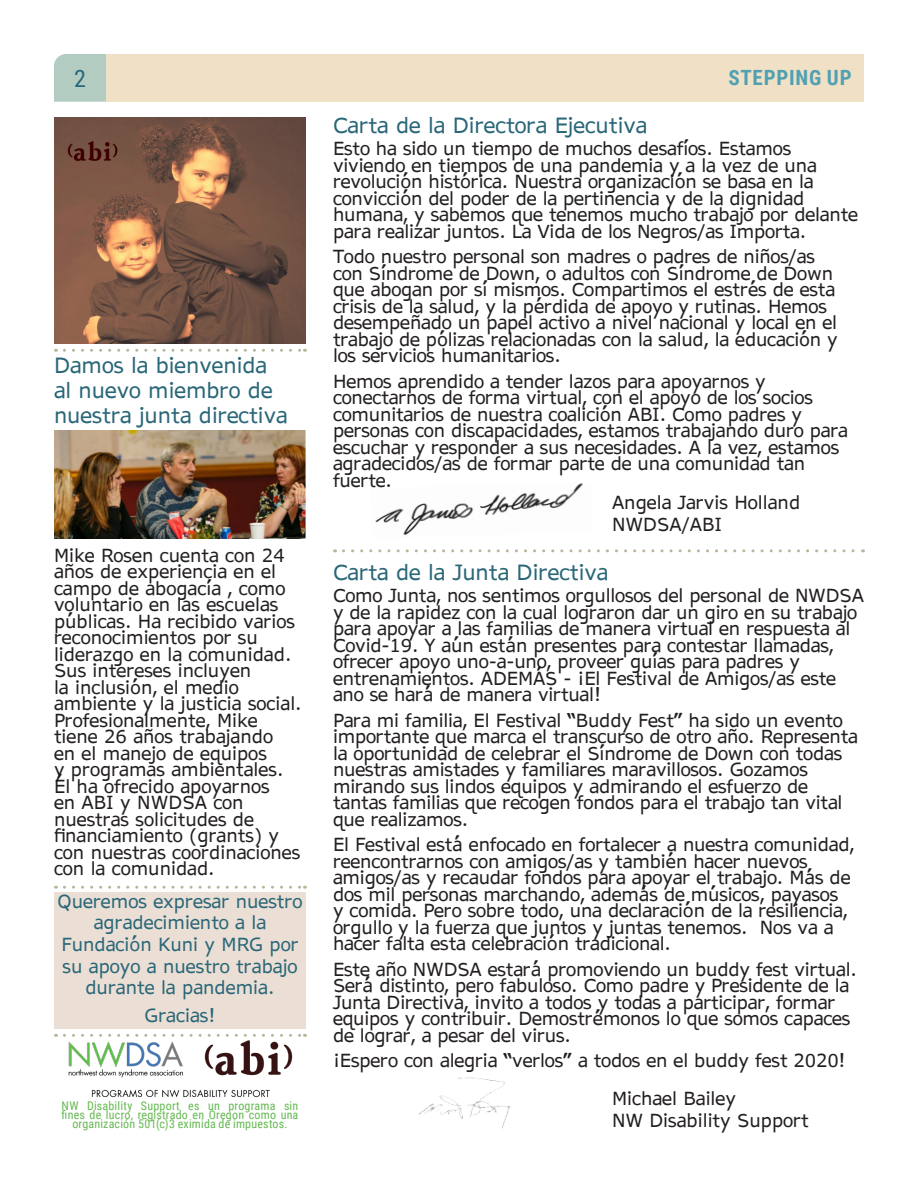
<style>
.page{position:relative;width:918px;height:1188px;background:#fff}
.page>*{position:absolute;margin:0;border:0;box-sizing:border-box;transform-origin:0 0}
.t1{font:24px "Roboto Condensed";color:#2a6778}
.Headline{font:21px/25.2px "AP Hont";color:#2a6778}
.t2{font:700 21px "Roboto Condensed";letter-spacing:.035em;color:#51a1b2}
.Main_text{font:18px/16.5px "AP Hont";letter-spacing:-.01em;color:#231f20}
.byline{font:18px/21.6px "AP Hont";color:#2a6778;text-align:center}
.Main_text-2{font:12px/9px "Roboto Condensed";letter-spacing:.015em;color:#64b951;text-align:center}
</style>
<div class="page">
<div style="left:54px;top:54px;width:52px;height:48px;background:#b2ccc2"></div>
<div style="left:106px;top:54px;width:758px;height:48px;background:#f0e1c6"></div>
<img style="left:375px;top:483px;width:208px;height:52px">
<div style="left:54px;top:892px;width:252px;height:137px;background:#ebded5"></div>
<img style="left:418px;top:1077px;width:93px;height:53px">
<img style="left:54px;top:117px;width:252px;height:227px">
<img style="left:54px;top:430px;width:252px;height:108px">
<svg style="left:343px;top:549px;width:520px;height:3px"></svg>
<img style="left:54px;top:1034px;width:252px;height:64px">
<svg style="left:64px;top:886px;width:241px;height:3px"></svg>
<svg style="left:64px;top:1034px;width:241px;height:3px"></svg>
<svg style="left:64px;top:349px;width:241px;height:3px"></svg>
<h1 class="t1" style="left:74px;top:62px;width:13px">2</h1>
<p class="t2" style="left:728px;top:63px;width:125px">STEPPING UP</p>
<p class="Headline" style="left:333px;top:112px;width:316px">Carta de la Directora Ejecutiva</p>
<p class="Main_text" style="left:333px;top:140px;width:527px">Esto ha sido un tiempo de muchos desafíos. Estamos viviendo en tiempos de una pandemia y a la vez de una revolución histórica. Nuestra organización se basa en la convicción del poder de la pertinencia y de la dignidad humana, y sabemos que tenemos mucho trabajo por delante para realizar juntos. La Vida de los Negros/as Importa.</p>
<p class="Main_text" style="left:333px;top:248px;width:506px">Todo nuestro personal son madres o padres de niños/as con Síndrome de Down, o adultos con Síndrome de Down que abogan por sí mismos. Compartimos el estrés de esta crisis de la salud, y la pérdida de apoyo y rutinas. Hemos desempeñado un papel activo a nivel nacional y local en el trabajo de pólizas relacionadas con la salud, la educación y los servicios humanitarios.</p>
<p class="Main_text" style="left:333px;top:373px;width:517px">Hemos aprendido a tender lazos para apoyarnos y conectarnos de forma virtual, con el apoyo de los socios comunitarios de nuestra coalición ABI. Como padres y personas con discapacidades, estamos trabajando duro para escuchar y responder a sus necesidades. A la vez, estamos agradecidos/as de formar parte de una comunidad tan fuerte.</p>
<p class="Headline" style="left:54px;top:352px;width:235px">Damos la bienvenida al nuevo miembro de nuestra junta directiva</p>
<p class="Main_text" style="left:54px;top:547px;width:249px">Mike Rosen cuenta con 24 años de experiencia en el campo de abogacía , como voluntario en las escuelas públicas. Ha recibido varios reconocimientos por su liderazgo en la comunidad.<br>Sus intereses incluyen<br>la inclusión, el medio ambiente y la justicia social.<br>Profesionalmente, Mike tiene 26 años trabajando<br>en el manejo de equipos<br>y programas ambientales.<br>Él ha ofrecido apoyarnos<br>en ABI y NWDSA con nuestras solicitudes de financiamiento (grants) y con nuestras coordinaciones con la comunidad.</p>
<p class="byline" style="left:58px;top:890px;width:247px">Queremos expresar nuestro agradecimiento a la<br>Fundación Kuni y MRG por su apoyo a nuestro trabajo durante la pandemia.</p>
<p class="byline" style="left:144px;top:1004px;width:73px">Gracias!</p>
<p class="Main_text-2" style="left:62px;top:1101px;width:238px">NW Disability Support es un programa sin fines de lucro, registrado en Oregon como una organización 501(c)3 eximida de impuestos.</p>
<p class="Main_text" style="left:612px;top:492px;width:190px;line-height:21.6px">Angela Jarvis Holland<br>NWDSA/ABI</p>
<p class="Headline" style="left:333px;top:559px;width:277px">Carta de la Junta Directiva</p>
<p class="Main_text" style="left:333px;top:587px;width:533px">Como Junta, nos sentimos orgullosos del personal de NWDSA y de la rapidez con la cual lograron dar un giro en su trabajo para apoyar a las familias de manera virtual en respuesta al Covid-19. Y aún están presentes para contestar llamadas, ofrecer apoyo uno-a-uno, proveer guías para padres y entrenamientos. ADEMÁS - ¡El Festival de Amigos/as este ano se hará de manera virtual!</p>
<p class="Main_text" style="left:333px;top:712px;width:527px">Para mi familia, El Festival “Buddy Fest” ha sido un evento importante que marca el transcurso de otro año. Representa la oportunidad de celebrar el Síndrome de Down con todas nuestras amistades y familiares maravillosos. Gozamos mirando sus lindos equipos y admirando el esfuerzo de tantas familias que recogen fondos para el trabajo tan vital que realizamos.</p>
<p class="Main_text" style="left:333px;top:836px;width:523px">El Festival está enfocado en fortalecer a nuestra comunidad, reencontrarnos con amigos/as y también hacer nuevos amigos/as y recaudar fondos para apoyar el trabajo. Más de dos mil personas marchando, además de músicos, payasos<br>y comida. Pero sobre todo, una declaración de la resiliencia, orgullo y la fuerza que juntos y juntas tenemos. Nos va a hacer falta esta celebración tradicional.</p>
<p class="Main_text" style="left:333px;top:961px;width:526px">Este año NWDSA estará promoviendo un buddy fest virtual.<br>Será distinto, pero fabuloso. Como padre y Presidente de la Junta Directiva, invito a todos y todas a participar, formar equipos y contribuir. Demostrémonos lo que somos capaces de lograr, a pesar del virus.</p>
<p class="Main_text" style="left:333px;top:1052px;width:514px">¡Espero con alegria “verlos” a todos en el buddy fest 2020!</p>
<p class="Main_text" style="left:612px;top:1088px;width:198px;line-height:21.6px">Michael Bailey<br>NW Disability Support</p>
</div>
